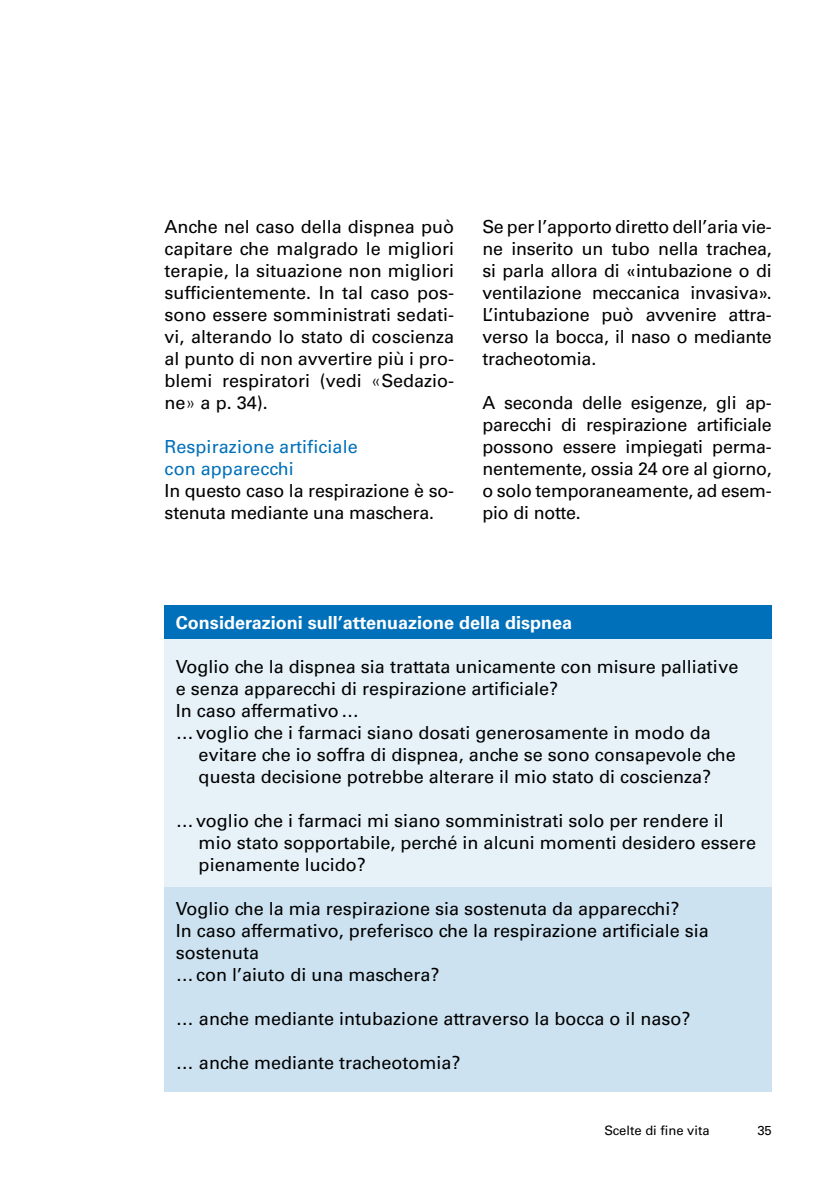
<style>
.page{position:relative;width:840px;height:1191px;background:#fff}
.page>*{position:absolute;margin:0;border:0;box-sizing:border-box;transform-origin:0 0}
.t1{font:18px/22px "Univers LT Std";color:#000}
.t2{font:700 18px "Univers LT Std";color:#fff}
.t3{font:18px/22px "Univers LT Std";letter-spacing:.005em;color:#0070ba}
.t4{font:13px "Univers LT Std";color:#000}
.s1{font-weight:300}
</style>
<div class="page">
<div style="left:164px;top:613px;width:607px;height:456px;background:#e6f1f8"></div>
<div style="left:164px;top:605px;width:607px;height:33px;background:#0070ba"></div>
<div style="left:164px;top:887px;width:607px;height:204px;background:#cce2f1"></div>
<p class="t1" style="left:164px;top:215px;width:291px;text-align:justify">Anche nel caso della dispnea può capitare che malgrado le migliori terapie, la situazione non migliori sufficientemente. In tal caso pos&shy;sono essere somministrati sedati&shy;vi, alterando lo stato di coscienza al punto di non avvertire più i pro&shy;blemi respiratori (vedi <span class="s1">«</span>Sedazio&shy;ne<span class="s1">»</span> a p. 34).</p>
<p class="t3" style="left:164px;top:435px;width:195px">Respirazione artificiale con apparecchi</p>
<p class="t1" style="left:164px;top:479px;width:291px">In questo caso la respirazione è so&shy;stenuta mediante una maschera.</p>
<p class="t1" style="left:482px;top:215px;width:291px;text-align:justify">Se per l’apporto diretto dell’aria vie&shy;ne inserito un tubo nella trachea, si parla allora di «intubazione o di ventilazione meccanica invasiva».<br>L’intubazione può avvenire attra&shy;verso la bocca, il naso o mediante tracheotomia.</p>
<p class="t1" style="left:482px;top:391px;width:291px;text-align:justify">A seconda delle esigenze, gli ap&shy;parecchi di respirazione artificiale possono essere impiegati perma&shy;nentemente, ossia 24 ore al giorno, o solo temporaneamente, ad esem&shy;pio di notte.</p>
<p class="t2" style="left:176px;top:612px;width:397px">Considerazioni sull’attenuazione della dispnea</p>
<p class="t1" style="left:176px;top:655px;width:563px">Voglio che la dispnea sia trattata unicamente con misure palliative e senza apparecchi di respirazione artificiale?<br>In caso affermativo…<br>…voglio che i farmaci siano dosati generosamente in modo da</p>
<p class="t1" style="left:198px;top:743px;width:538px">evitare che io soffra di dispnea, anche se sono consapevole che questa decisione potrebbe alterare il mio stato di coscienza?</p>
<p class="t1" style="left:198px;top:809px;width:558px;text-indent:-23px">…voglio che i farmaci mi siano somministrati solo per rendere il mio stato sopportabile, perché in alcuni momenti desidero essere pienamente lucido?</p>
<p class="t1" style="left:176px;top:897px;width:534px">Voglio che la mia respirazione sia sostenuta da apparecchi?<br>In caso affermativo, preferisco che la respirazione artificiale sia sostenuta<br>…con l’aiuto di una maschera?</p>
<p class="t1" style="left:176px;top:1007px;width:516px">… anche mediante intubazione attraverso la bocca o il naso?</p>
<p class="t1" style="left:176px;top:1051px;width:286px">… anche mediante tracheotomia?</p>
<p class="t4" style="left:604px;top:1123px;width:107px">Scelte di fine vita</p>
<p class="t4" style="left:757px;top:1122px;width:16px">35</p>
</div>
